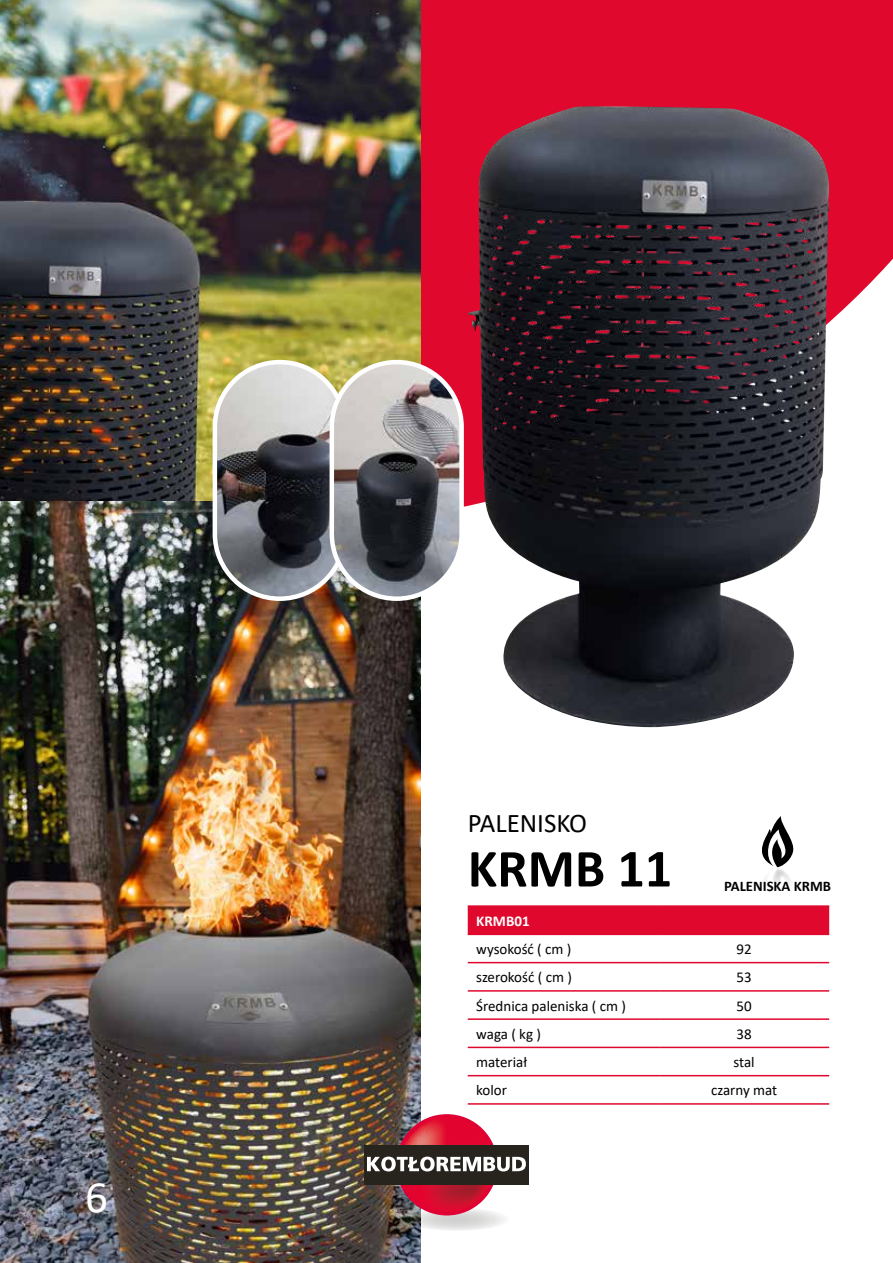
<style>
.page{position:relative;width:893px;height:1263px;background:#fff}
.page>*{position:absolute;margin:0;border:0;box-sizing:border-box;transform-origin:0 0}
.t1{font:700 54px "Calibri";color:#000}
.t2{font:45px "Calibri";color:#fff}
.t3{font:27px "Calibri";color:#000}
.t4{font:15px "Calibri";color:#000}
.t5{font:700 15px "Calibri";color:#fff}
.t6{font:700 14.7px "Calibri";color:#000}
</style>
<div class="page">
<svg style="left:421px;top:0;width:472px;height:507px;fill:#e0082d"></svg>
<img style="left:0;top:0;width:421px;height:1263px">
<svg style="left:468px;top:816px;width:361px;height:117px"></svg>
<hr style="left:468px;top:1018px;width:191px;height:2px;background:#e0082d">
<hr style="left:468px;top:1047px;width:191px;height:1px;background:#e0082d">
<hr style="left:468px;top:1075px;width:191px;height:1px;background:#e0082d">
<hr style="left:659px;top:1075px;width:170px;height:1px;background:#e0082d">
<hr style="left:468px;top:1103px;width:191px;height:2px;background:#e0082d">
<hr style="left:468px;top:905px;width:191px;height:2px;background:#e0082d">
<hr style="left:659px;top:905px;width:170px;height:2px;background:#e0082d">
<hr style="left:468px;top:933px;width:191px;height:2px;background:#e0082d">
<hr style="left:468px;top:962px;width:191px;height:1px;background:#e0082d">
<hr style="left:468px;top:990px;width:191px;height:2px;background:#e0082d">
<hr style="left:659px;top:1018px;width:170px;height:2px;background:#e0082d">
<hr style="left:659px;top:1047px;width:170px;height:1px;background:#e0082d">
<hr style="left:659px;top:933px;width:170px;height:2px;background:#e0082d">
<hr style="left:659px;top:962px;width:170px;height:1px;background:#e0082d">
<hr style="left:659px;top:990px;width:170px;height:2px;background:#e0082d">
<hr style="left:659px;top:1103px;width:170px;height:2px;background:#e0082d">
<img style="left:215px;top:362px;width:130px;height:237px;border-radius:65px">
<div style="left:213px;top:360px;width:134px;height:241px;border:4px solid #fff;border-radius:65px"></div>
<img style="left:332px;top:362px;width:130px;height:237px;border-radius:65px">
<div style="left:330px;top:360px;width:134px;height:241px;border:4px solid #fff;border-radius:65px"></div>
<img style="left:466px;top:106px;width:363px;height:621px">
<svg style="left:404px;top:1208px;width:106px;height:23px"></svg>
<div style="left:364px;top:1145px;width:165px;height:39px;background:#27241d"></div>
<img style="left:367px;top:1117px;width:159px;height:95px">
<h2 class="t2" style="left:85px;top:1165px;width:24px">6</h2>
<h3 class="t3" style="left:468px;top:805px;width:121px">PALENISKO</h3>
<h1 class="t1" style="left:468px;top:830px;width:206px">KRMB 11</h1>
<p class="t6" style="left:724px;top:875px;width:109px">PALENISKA KRMB</p>
<p class="t5" style="left:476px;top:910px;width:55px">KRMB01</p>
<p class="t4" style="left:476px;top:939px;width:97px">wysokość ( cm )</p>
<p class="t4" style="left:736px;top:939px;width:17px">92</p>
<p class="t4" style="left:476px;top:967px;width:97px">szerokość ( cm )</p>
<p class="t4" style="left:736px;top:967px;width:17px">53</p>
<p class="t4" style="left:476px;top:995px;width:151px">Średnica paleniska ( cm )</p>
<p class="t4" style="left:736px;top:995px;width:17px">50</p>
<p class="t4" style="left:476px;top:1023px;width:66px">waga ( kg )</p>
<p class="t4" style="left:736px;top:1023px;width:17px">38</p>
<p class="t4" style="left:476px;top:1052px;width:52px">materiał</p>
<p class="t4" style="left:734px;top:1052px;width:23px">stal</p>
<p class="t4" style="left:476px;top:1080px;width:32px">kolor</p>
<p class="t4" style="left:711px;top:1080px;width:68px">czarny mat</p>
</div>
